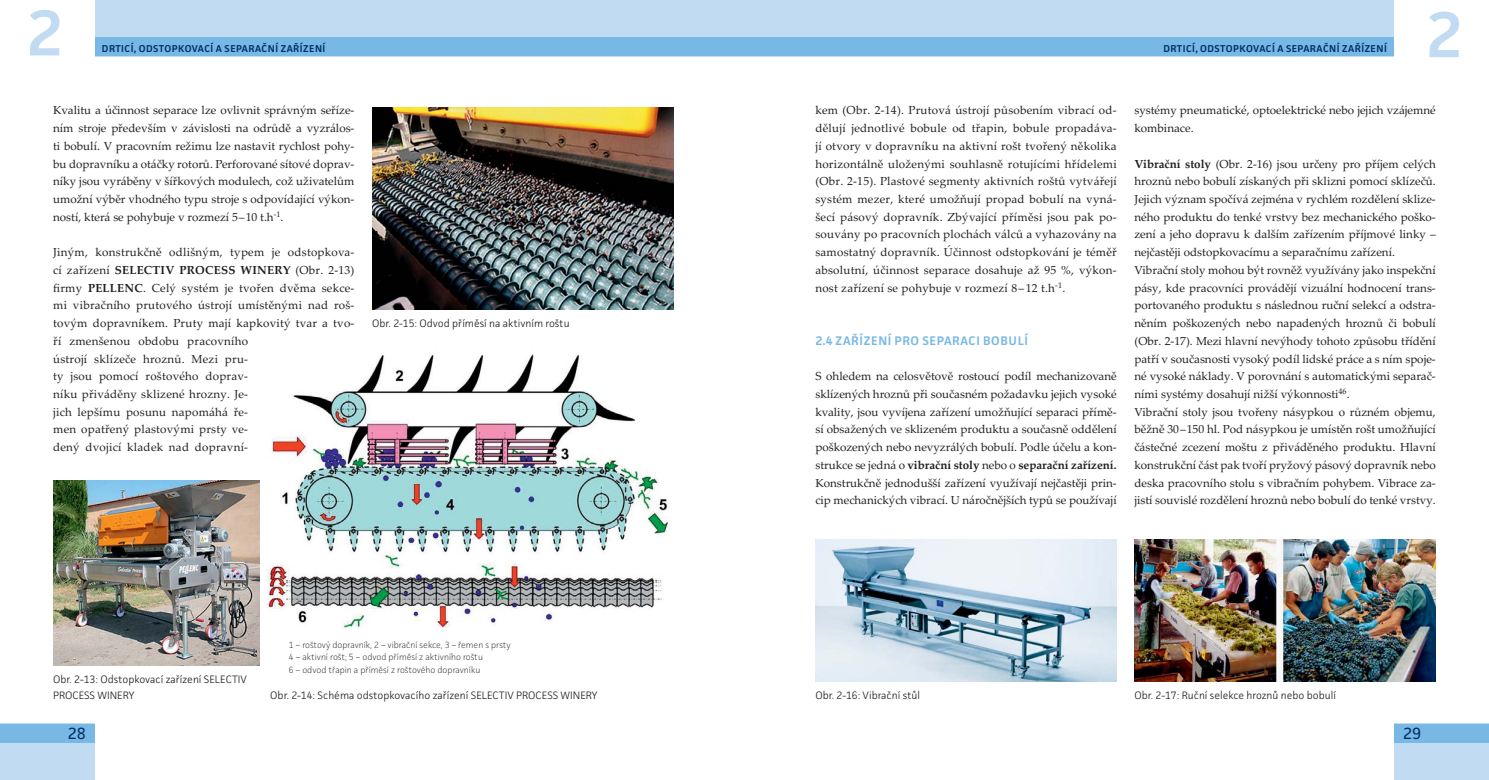
<style>
.page{position:relative;width:1489px;height:780px;background:#fff}
.page>*{position:absolute;margin:0;border:0;box-sizing:border-box;transform-origin:0 0}
.t1{font:600 65px "Facit";color:#c0dbf2}
.t2{font:16.25px "Facit";color:#002e67}
.t3{font:600 12.5px "Facit";letter-spacing:.05em;color:#77b8e5}
.t4{font:11.62px/17.8px "Palatino Linotype";color:#231f20;text-align:justify}
.t5{font:300 10.75px/16.2px "Facit";color:#231f20}
.t6{font:600 10px "Facit";letter-spacing:.05em;color:#002e67}
.t7{font:200 9px/12.5px "Facit";color:#231f20}
.s1{font-weight:700}
</style>
<div class="page">
<div style="left:0;top:723px;width:94px;height:57px;background:#c0dbf2"></div>
<div style="left:0;top:724px;width:94px;height:19px;background:#77b8e5"></div>
<div style="left:94px;top:0;width:650px;height:56px;background:#c0dbf2"></div>
<div style="left:94px;top:37px;width:650px;height:19px;background:#77b8e5"></div>
<div style="left:744px;top:0;width:650px;height:56px;background:#c0dbf2"></div>
<div style="left:744px;top:37px;width:650px;height:19px;background:#77b8e5"></div>
<div style="left:1394px;top:723px;width:94px;height:57px;background:#c0dbf2"></div>
<div style="left:1394px;top:724px;width:94px;height:19px;background:#77b8e5"></div>
<img style="left:53px;top:480px;width:206px;height:185px">
<img style="left:267px;top:354px;width:402px;height:274px">
<img style="left:372px;top:107px;width:301px;height:202px">
<img style="left:815px;top:539px;width:301px;height:142px">
<img style="left:1134px;top:539px;width:301px;height:142px">
<h1 class="t1" style="left:26px;top:9px;width:38px">2</h1>
<p class="t6" style="left:102px;top:45px;width:225px">DRTICÍ, ODSTOPKOVACÍ A SEPARAČNÍ ZAŘÍZENÍ</p>
<p class="t4" style="left:53px;top:103px;width:303px">Kvalitu a účinnost separace lze ovlivnit správným seříze&shy;ním stroje především v závislosti na odrůdě a vyzrálos&shy;ti bobulí. V pracovním režimu lze nastavit rychlost pohy&shy;bu dopravníku a otáčky rotorů. Perforované sítové doprav&shy;níky jsou vyráběny v šířkových modulech, což uživatelům umožní výběr vhodného typu stroje s odpovídající výkon&shy;ností, která se pohybuje v rozmezí 5 – 10 t.h<sup>-1</sup>.</p>
<p class="t4" style="left:53px;top:245px;width:303px">Jiným, konstrukčně odlišným, typem je odstopkova&shy;cí zařízení <span class="s1">SELECTIV PROCESS WINERY</span> (Obr. 2-13) firmy <span class="s1">PELLENC</span>. Celý systém je tvořen dvěma sekce&shy;mi vibračního prutového ústrojí umístěnými nad roš&shy;tovým dopravníkem. Pruty mají kapkovitý tvar a tvo-</p>
<p class="t4" style="left:53px;top:333px;width:196px">ří zmenšenou obdobu pracovního ústrojí sklízeče hroznů. Mezi pru&shy;ty jsou pomocí roštového doprav&shy;níku přiváděny sklizené hrozny. Je&shy;jich lepšímu posunu napomáhá ře&shy;men opatřený plastovými prsty ve&shy;dený dvojicí kladek nad dopravní-</p>
<p class="t5" style="left:372px;top:316px;width:199px">Obr. 2-15: Odvod příměsí na aktivním roštu</p>
<p class="t5" style="left:53px;top:672px;width:195px">Obr. 2-13: Odstopkovací zařízení SELECTIV<br>PROCESS WINERY</p>
<h2 class="t2" style="left:68px;top:727px;width:19px">28</h2>
<p class="t7" style="left:289px;top:639px;width:223px">1 – roštový dopravník, 2 – vibrační sekce, 3 – řemen s prsty<br>4 – aktivní rošt; 5 – odvod příměsí z aktivního roštu<br>6 – odvod třapin a příměsí z roštového dopravníku</p>
<p class="t5" style="left:270px;top:688px;width:328px">Obr. 2-14: Schéma odstopkovacího zařízení SELECTIV PROCESS WINERY</p>
<p class="t6" style="left:1163px;top:45px;width:225px">DRTICÍ, ODSTOPKOVACÍ A SEPARAČNÍ ZAŘÍZENÍ</p>
<h1 class="t1" style="left:1425px;top:11px;width:38px">2</h1>
<p class="t4" style="left:815px;top:103px;width:303px">kem (Obr. 2-14). Prutová ústrojí působením vibrací od&shy;dělují jednotlivé bobule od třapin, bobule propadáva&shy;jí otvory v dopravníku na aktivní rošt tvořený několika horizontálně uloženými souhlasně rotujícími hřídelemi (Obr. 2-15). Plastové segmenty aktivních roštů vytvářejí systém mezer, které umožňují propad bobulí na vyná&shy;šecí pásový dopravník. Zbývající příměsi jsou pak po&shy;souvány po pracovních plochách válců a vyhazovány na samostatný dopravník. Účinnost odstopkování je téměř absolutní, účinnost separace dosahuje až 95 %, výkon&shy;nost zařízení se pohybuje v rozmezí 8 – 12 t.h<sup>-1</sup>.</p>
<p class="t3" style="left:815px;top:336px;width:214px">2.4 ZAŘÍZENÍ PRO SEPARACI BOBULÍ</p>
<p class="t4" style="left:815px;top:369px;width:303px">S ohledem na celosvětově rostoucí podíl mechanizovaně sklízených hroznů při současném požadavku jejich vysoké kvality, jsou vyvíjena zařízení umožňující separaci přímě&shy;sí obsažených ve sklizeném produktu a současně oddělení poškozených nebo nevyzrálých bobulí. Podle účelu a kon&shy;strukce se jedná o <span class="s1">vibrační stoly</span> nebo o <span class="s1">separační zařízení.<br></span>Konstrukčně jednodušší zařízení využívají nejčastěji prin&shy;cip mechanických vibrací. U náročnějších typů se používají</p>
<p class="t4" style="left:1134px;top:103px;width:303px">systémy pneumatické, optoelektrické nebo jejich vzájemné kombinace.</p>
<p class="t4" style="left:1134px;top:156px;width:303px;text-align:left"><span class="s1">Vibrační stoly</span> (Obr. 2-16) jsou určeny pro příjem celých hroznů nebo bobulí získaných při sklizni pomocí sklízečů.<br>Jejich význam spočívá zejména v rychlém rozdělení sklize&shy;ného produktu do tenké vrstvy bez mechanického poško&shy;zení a jeho dopravu k dalším zařízením příjmové linky – nejčastěji odstopkovacímu a separačnímu zařízení.<br>Vibrační stoly mohou být rovněž využívány jako inspekční pásy, kde pracovníci provádějí vizuální hodnocení trans&shy;portovaného produktu s následnou ruční selekcí a odstra&shy;něním poškozených nebo napadených hroznů či bobulí (Obr. 2-17). Mezi hlavní nevýhody tohoto způsobu třídění patří v současnosti vysoký podíl lidské práce a s ním spoje&shy;né vysoké náklady. V porovnání s automatickými separač&shy;ními systémy dosahují nižší výkonnosti<sup>46</sup>.<br>Vibrační stoly jsou tvořeny násypkou o různém objemu, běžně 30 – 150 hl. Pod násypkou je umístěn rošt umožňující částečné zcezení moštu z přiváděného produktu. Hlavní konstrukční část pak tvoří pryžový pásový dopravník nebo deska pracovního stolu s vibračním pohybem. Vibrace za&shy;jistí souvislé rozdělení hroznů nebo bobulí do tenké vrstvy.</p>
<p class="t5" style="left:815px;top:688px;width:106px">Obr. 2-16: Vibrační stůl</p>
<p class="t5" style="left:1134px;top:688px;width:203px">Obr. 2-17: Ruční selekce hroznů nebo bobulí</p>
<h2 class="t2" style="left:1402px;top:727px;width:19px">29</h2>
</div>
